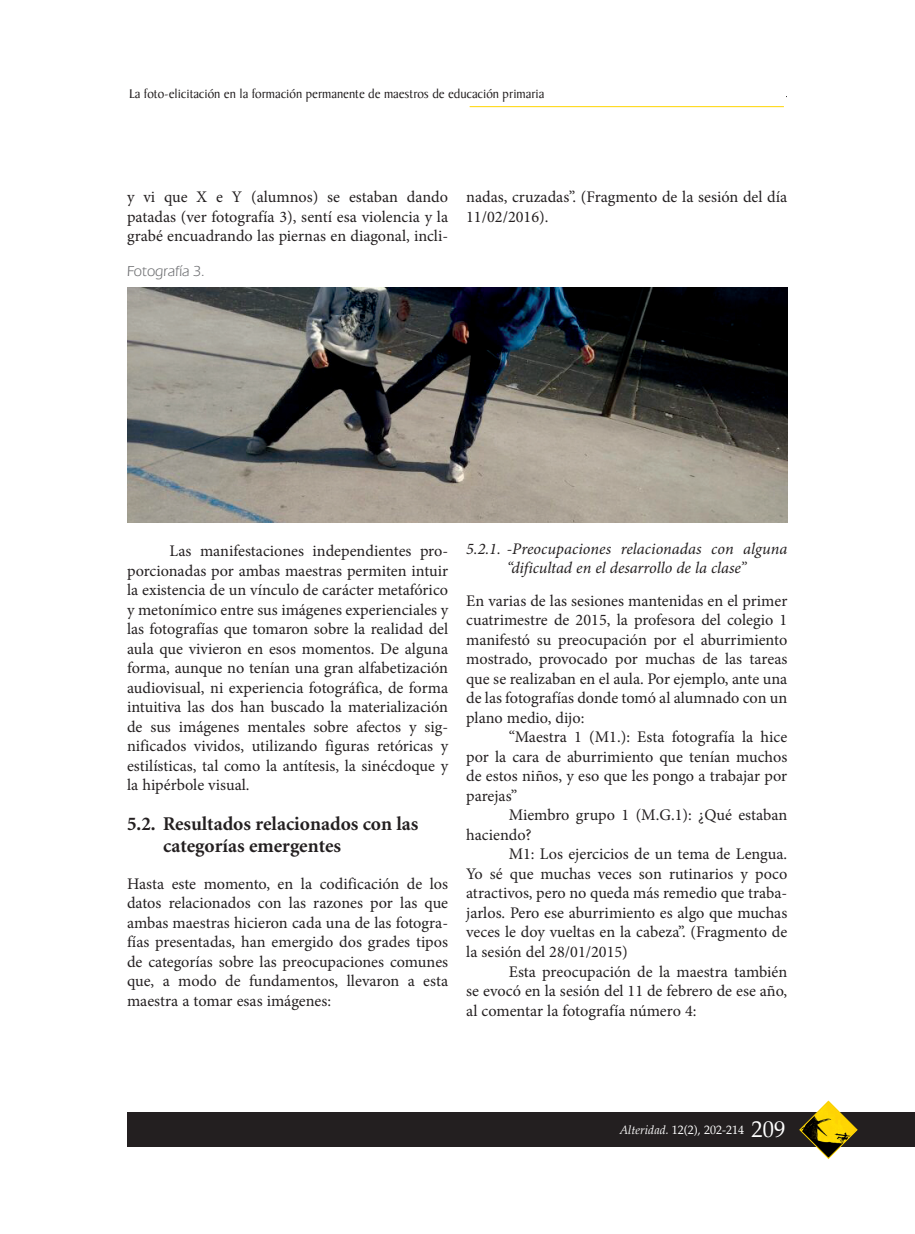
<style>
.page{position:relative;width:915px;height:1234px;background:#fff}
.page>*{position:absolute;margin:0;border:0;box-sizing:border-box;transform-origin:0 0}
._1_1{font:700 19.5px/22.5px "Minion";color:#231f20}
.Párrafo_ok{font:16.2px/19.5px "Minion Pro";color:#231f20;text-align:justify}
.PÁRRAFO_SIN_SANGRÍA{font:16.2px/19.5px "Minion Pro";color:#231f20;text-align:justify}
._1_1_1{font:italic 16.2px/19.5px "Minion Pro";color:#231f20;text-align:center}
.títulos_cuadros{font:15px "Eras IT Cby BT";color:#6c6d70}
.t1{font:13.5px "Baker Signet";color:#231f20}
.t2{font:12px "Palatino";color:#fff}
.s1{font-style:italic}
.s2{font-size:22.5px}
</style>
<div class="page">
<hr style="left:467px;top:96px;width:319px;height:1px;background:#231f20">
<div style="left:128px;top:82px;width:657px;height:22px;background:#fff"></div>
<hr style="left:469px;top:106px;width:314px;height:1px;background:#ffd500">
<div style="left:128px;top:1111px;width:786px;height:35px;background:#231f20"></div>
<svg style="left:798px;top:1100px;width:59px;height:59px"></svg>
<img style="left:128px;top:288px;width:659px;height:234px">
<p class="t1" style="left:129px;top:86px;width:416px">La foto-elicitación en la formación permanente de maestros de educación primaria</p>
<p class="Párrafo_ok" style="left:127px;top:187px;width:322px">y vi que X e Y (alumnos) se estaban dando patadas (ver fotografía 3), sentí esa violencia y la grabé encuadrando las piernas en diagonal, incli-</p>
<p class="Párrafo_ok" style="left:466px;top:187px;width:322px">nadas, cruzadas”. (Fragmento de la sesión del día<br>11/02/2016).</p>
<p class="títulos_cuadros" style="left:127px;top:262px;width:80px">Fotografía 3.</p>
<p class="Párrafo_ok" style="left:127px;top:541px;width:322px;text-indent:43px">Las manifestaciones independientes pro&shy;porcionadas por ambas maestras permiten intuir la existencia de un vínculo de carácter metafórico y metonímico entre sus imágenes experienciales y las fotografías que tomaron sobre la realidad del aula que vivieron en esos momentos. De alguna forma, aunque no tenían una gran alfabetización audiovisual, ni experiencia fotográfica, de forma intuitiva las dos han buscado la materialización de sus imágenes mentales sobre afectos y sig&shy;nificados vividos, utilizando figuras retóricas y estilísticas, tal como la antítesis, la sinécdoque y la hipérbole visual.</p>
<p class="_1_1" style="left:163px;top:812px;width:257px;text-indent:-36px">5.2. Resultados relacionados con las categorías emergentes</p>
<p class="PÁRRAFO_SIN_SANGRÍA" style="left:127px;top:873px;width:322px">Hasta este momento, en la codificación de los datos relacionados con las razones por las que ambas maestras hicieron cada una de las fotogra&shy;fías presentadas, han emergido dos grades tipos de categorías sobre las preocupaciones comunes que, a modo de fundamentos, llevaron a esta maestra a tomar esas imágenes:</p>
<p class="_1_1_1" style="left:466px;top:539px;width:322px">5.2.1. -Preocupaciones relacionadas con alguna “dificultad en el desarrollo de la clase”</p>
<p class="PÁRRAFO_SIN_SANGRÍA" style="left:466px;top:590px;width:322px">En varias de las sesiones mantenidas en el primer cuatrimestre de 2015, la profesora del colegio 1 manifestó su preocupación por el aburrimiento mostrado, provocado por muchas de las tareas que se realizaban en el aula. Por ejemplo, ante una de las fotografías donde tomó al alumnado con un plano medio, dijo:</p>
<p class="Párrafo_ok" style="left:466px;top:727px;width:322px;text-indent:43px">“Maestra 1 (M1.): Esta fotografía la hice por la cara de aburrimiento que tenían muchos de estos niños, y eso que les pongo a trabajar por parejas”</p>
<p class="Párrafo_ok" style="left:466px;top:805px;width:322px;text-indent:43px">Miembro grupo 1 (M.G.1): ¿Qué estaban haciendo?</p>
<p class="Párrafo_ok" style="left:466px;top:844px;width:322px;text-indent:43px">M1: Los ejercicios de un tema de Lengua.<br>Yo sé que muchas veces son rutinarios y poco atractivos, pero no queda más remedio que traba&shy;jarlos. Pero ese aburrimiento es algo que muchas veces le doy vueltas en la cabeza”. (Fragmento de la sesión del 28/01/2015)</p>
<p class="Párrafo_ok" style="left:466px;top:961px;width:322px;text-indent:43px">Esta preocupación de la maestra también se evocó en la sesión del 11 de febrero de ese año, al comentar la fotografía número 4:</p>
<p class="t2" style="left:619px;top:1121px;width:167px"><span class="s1">Alteridad.</span> 12(2), 202-214 <span class="s2">209</span></p>
</div>
